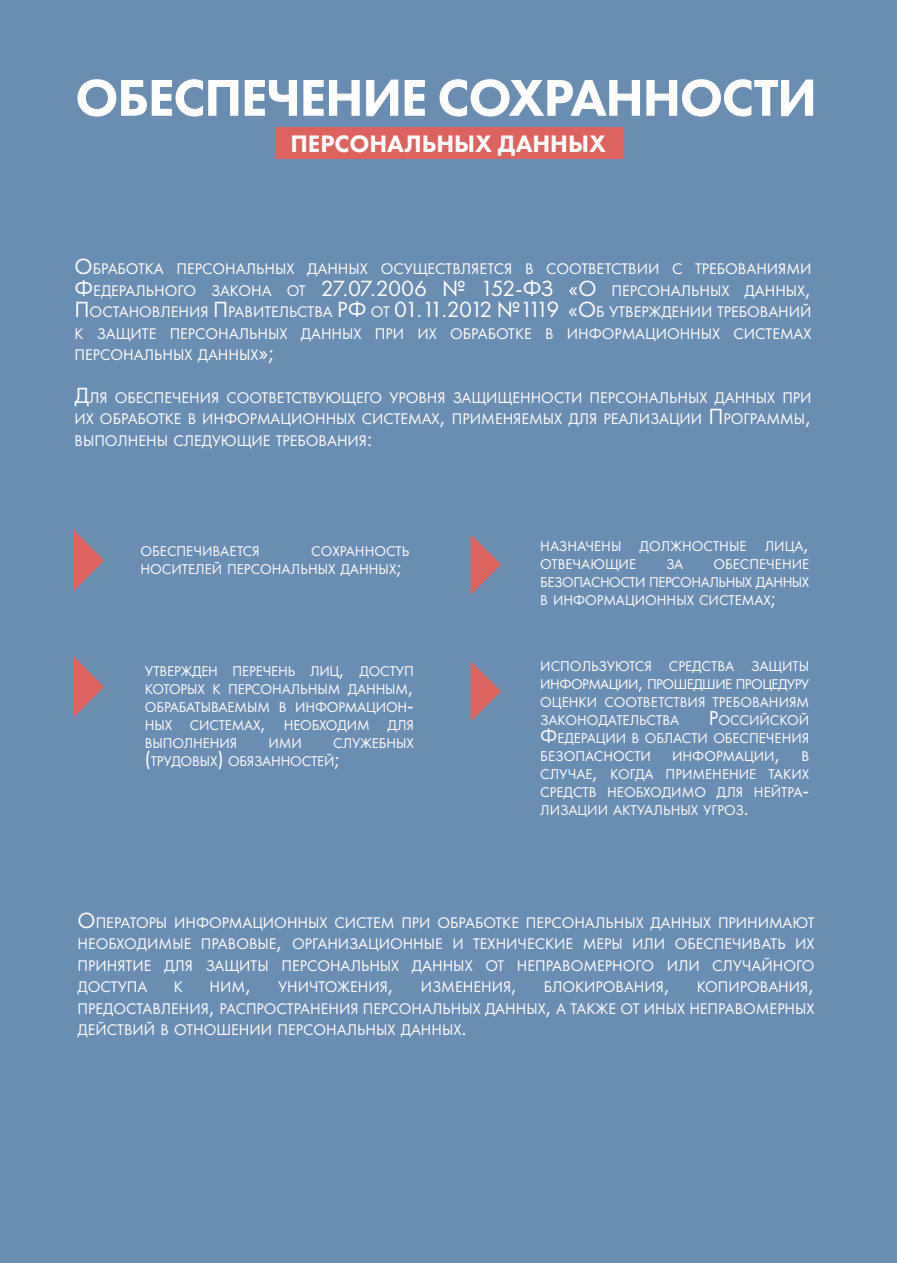
<style>
.page{position:relative;width:897px;height:1263px;background:#fff}
.page>*{position:absolute;margin:0;border:0;box-sizing:border-box;transform-origin:0 0}
.t1{font:800 53.7px "Futura PT";letter-spacing:-.025em;color:#fff}
.t2{font:800 24.75px "Futura PT";color:#fff}
.t3{font:15.9px/21.5px "Futura PT";color:#fff;text-align:justify}
.t4{font:14.7px/18px "Futura PT";color:#fff;text-align:justify}
.s1{font-size:22.8px}
.s2{font-size:21px}
</style>
<div class="page">
<div style="left:0;top:0;width:896px;height:1263px;background:#6a8db2"></div>
<div style="left:276px;top:128px;width:346px;height:31px;background:#dd635e"></div>
<svg style="left:74px;top:530px;width:30px;height:61px"></svg>
<svg style="left:74px;top:657px;width:30px;height:60px"></svg>
<svg style="left:470px;top:661px;width:31px;height:61px"></svg>
<svg style="left:470px;top:534px;width:31px;height:61px"></svg>
<h1 class="t1" style="left:75px;top:64px;width:743px">ОБЕСПЕЧЕНИЕ СОХРАННОСТИ</h1>
<h2 class="t2" style="left:290px;top:128px;width:317px">ПЕРСОНАЛЬНЫХ ДАННЫХ</h2>
<p class="t3" style="left:74px;top:258px;width:738px"><span class="s1">О</span>БРАБОТКА ПЕРСОНАЛЬНЫХ ДАННЫХ ОСУЩЕСТВЛЯЕТСЯ В СООТВЕТСТВИИ С ТРЕБОВАНИЯМИ <span class="s1">Ф</span>ЕДЕРАЛЬНОГО ЗАКОНА ОТ <span class="s1">27.07.2006 № 152-ФЗ «О</span> ПЕРСОНАЛЬНЫХ ДАННЫХ<span class="s1">, П</span>ОСТАНОВЛЕНИЯ <span class="s1">П</span>РАВИТЕЛЬСТВА <span class="s1">РФ</span> ОТ <span class="s1">01.11.2012 №1119 «О</span>Б УТВЕРЖДЕНИИ ТРЕБОВАНИЙ К ЗАЩИТЕ ПЕРСОНАЛЬНЫХ ДАННЫХ ПРИ ИХ ОБРАБОТКЕ В ИНФОРМАЦИОННЫХ СИСТЕМАХ ПЕРСОНАЛЬНЫХ ДАННЫХ<span class="s1">»;</span></p>
<p class="t3" style="left:74px;top:387px;width:738px"><span class="s1">Д</span>ЛЯ ОБЕСПЕЧЕНИЯ СООТВЕТСТВУЮЩЕГО УРОВНЯ ЗАЩИЩЕННОСТИ ПЕРСОНАЛЬНЫХ ДАННЫХ ПРИ ИХ ОБРАБОТКЕ В ИНФОРМАЦИОННЫХ СИСТЕМАХ<span class="s1">,</span> ПРИМЕНЯЕМЫХ ДЛЯ РЕАЛИЗАЦИИ <span class="s1">П</span>РОГРАММЫ<span class="s1">, </span>ВЫПОЛНЕНЫ СЛЕДУЮЩИЕ ТРЕБОВАНИЯ<span class="s1">:</span></p>
<p class="t4" style="left:140px;top:542px;width:121px">ОБЕСПЕЧИВАЕТСЯ</p>
<p class="t4" style="left:140px;top:542px;width:270px;text-indent:171px">СОХРАННОСТЬ<br>НОСИТЕЛЕЙ ПЕРСОНАЛЬНЫХ ДАННЫХ<span class="s2">;</span></p>
<p class="t4" style="left:145px;top:662px;width:270px">УТВЕРЖДЕН ПЕРЕЧЕНЬ ЛИЦ<span class="s2">,</span> ДОСТУП КОТОРЫХ К ПЕРСОНАЛЬНЫМ ДАННЫМ<span class="s2">, </span>ОБРАБАТЫВАЕМЫМ В ИНФОРМАЦИОН<span class="s2">-</span>НЫХ СИСТЕМАХ<span class="s2">,</span> НЕОБХОДИМ ДЛЯ ВЫПОЛНЕНИЯ</p>
<p class="t4" style="left:268px;top:734px;width:35px">ИМИ</p>
<p class="t4" style="left:145px;top:734px;width:270px;text-indent:188px">СЛУЖЕБНЫХ <span class="s2">(</span>ТРУДОВЫХ<span class="s2">)</span> ОБЯЗАННОСТЕЙ<span class="s2">;</span></p>
<p class="t4" style="left:540px;top:537px;width:270px">НАЗНАЧЕНЫ ДОЛЖНОСТНЫЕ ЛИЦА<span class="s2">,<br></span>ОТВЕЧАЮЩИЕ</p>
<p class="t4" style="left:666px;top:555px;width:19px">ЗА</p>
<p class="t4" style="left:540px;top:555px;width:270px;text-indent:173px">ОБЕСПЕЧЕНИЕ БЕЗОПАСНОСТИ ПЕРСОНАЛЬНЫХ ДАННЫХ В ИНФОРМАЦИОННЫХ СИСТЕМАХ<span class="s2">;</span></p>
<p class="t4" style="left:540px;top:657px;width:270px">ИСПОЛЬЗУЮТСЯ СРЕДСТВА ЗАЩИТЫ ИНФОРМАЦИИ<span class="s2">,</span> ПРОШЕДШИЕ ПРОЦЕДУРУ ОЦЕНКИ СООТВЕТСТВИЯ ТРЕБОВАНИЯМ ЗАКОНОДАТЕЛЬСТВА</p>
<p class="t4" style="left:540px;top:711px;width:270px;text-indent:168px"><span class="s2">Р</span>ОССИЙСКОЙ <span class="s2">Ф</span>ЕДЕРАЦИИ В ОБЛАСТИ ОБЕСПЕЧЕНИЯ БЕЗОПАСНОСТИ</p>
<p class="t4" style="left:540px;top:747px;width:270px;text-indent:132px">ИНФОРМАЦИИ<span class="s2">,</span> В СЛУЧАЕ<span class="s2">,</span> КОГДА ПРИМЕНЕНИЕ ТАКИХ СРЕДСТВ НЕОБХОДИМО ДЛЯ НЕЙТРА<span class="s2">-</span>ЛИЗАЦИИ АКТУАЛЬНЫХ УГРОЗ<span class="s2">.</span></p>
<p class="t3" style="left:78px;top:912px;width:738px"><span class="s1">О</span>ПЕРАТОРЫ ИНФОРМАЦИОННЫХ СИСТЕМ ПРИ ОБРАБОТКЕ ПЕРСОНАЛЬНЫХ ДАННЫХ ПРИНИМАЮТ НЕОБХОДИМЫЕ ПРАВОВЫЕ<span class="s1">,</span> ОРГАНИЗАЦИОННЫЕ И ТЕХНИЧЕСКИЕ МЕРЫ ИЛИ ОБЕСПЕЧИВАТЬ ИХ ПРИНЯТИЕ ДЛЯ ЗАЩИТЫ ПЕРСОНАЛЬНЫХ ДАННЫХ ОТ НЕПРАВОМЕРНОГО ИЛИ СЛУЧАЙНОГО ДОСТУПА</p>
<p class="t3" style="left:78px;top:976px;width:738px;text-indent:132px">НИМ<span class="s1">,</span> УНИЧТОЖЕНИЯ<span class="s1">,</span> ИЗМЕНЕНИЯ<span class="s1">,</span> БЛОКИРОВАНИЯ<span class="s1">,</span> КОПИРОВАНИЯ<span class="s1">, </span>ПРЕДОСТАВЛЕНИЯ<span class="s1">,</span> РАСПРОСТРАНЕНИЯ ПЕРСОНАЛЬНЫХ ДАННЫХ<span class="s1">,</span> А ТАКЖЕ ОТ ИНЫХ НЕПРАВОМЕРНЫХ ДЕЙСТВИЙ В ОТНОШЕНИИ ПЕРСОНАЛЬНЫХ ДАННЫХ<span class="s1">.</span></p>
<p class="t3" style="left:174px;top:976px;width:11px">К</p>
</div>
